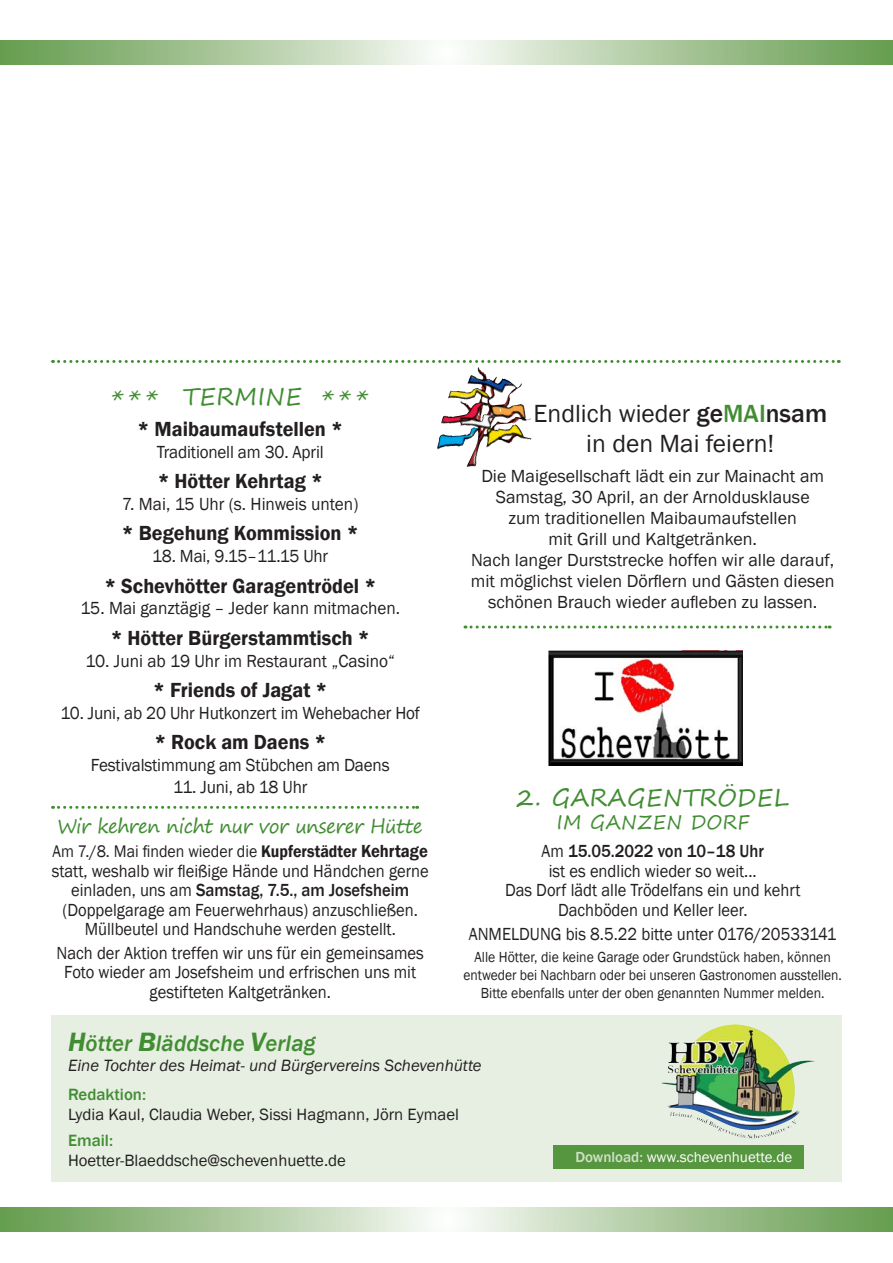
<style>
.page{position:relative;width:893px;height:1263px;background:#fff}
.page>*{position:absolute;margin:0;border:0;box-sizing:border-box;transform-origin:0 0}
.t1{font:25.5px/30px "Franklin Gothic";color:#231f20;text-align:center}
.t2{font:24px "Segoe Print";letter-spacing:.02em;color:#428d33}
.t3{font:italic 500 23.1px "Franklin Gothic";color:#428d33}
.t4{font:600 21px "Franklin Gothic";color:#231f20;scale:.96 1}
.t5{font:19.5px "Segoe Print";letter-spacing:-.03em;color:#428d33}
.t6{font:19.5px "Segoe Print";letter-spacing:.02em;color:#428d33}
.t7{font:18px/19.5px "Franklin Gothic";color:#231f20;text-align:center;scale:.92 1}
.t8{font:18px/21px "Franklin Gothic";color:#231f20;text-align:center}
.t9{font:18px "Franklin Gothic";color:#231f20;scale:.95 1}
.t10{font:18px "Franklin Gothic";color:#231f20;scale:.96 1}
.t11{font:17.25px "Franklin Gothic";color:#231f20;scale:.92 1}
.t12{font:16.8px "Franklin Gothic";color:#231f20}
.t13{font:italic 16.8px "Franklin Gothic";color:#231f20}
.t14{font:500 16.8px "Franklin Gothic";color:#428d33}
.t15{font:15px/18px "Franklin Gothic";color:#231f20;text-align:center;scale:.92 1}
.t16{font:15px "Franklin Gothic";color:#fff}
.s1{font-weight:500}
.s2{font-weight:500;color:#428d33}
.s3{font-weight:600}
.s4{font-weight:600;font-size:18px}
.s5{font-weight:600;font-size:27.3px}
.s6{font-weight:500;color:#d1e1ca}
</style>
<div class="page">
<svg style="left:0;top:40px;width:893px;height:24px;background:#acc99f"></svg>
<svg style="left:0;top:1207px;width:893px;height:24px;background:#acc99f"></svg>
<svg style="left:53px;top:360px;width:786px;height:3px"></svg>
<div style="left:51px;top:1015px;width:791px;height:167px;background:#e6efe2"></div>
<img style="left:662px;top:1024px;width:136px;height:107px">
<div style="left:553px;top:1145px;width:251px;height:24px;background:#56963f"></div>
<img style="left:441px;top:369px;width:42px;height:55px">
<img style="left:549px;top:650px;width:194px;height:115px">
<svg style="left:465px;top:625px;width:365px;height:3px"></svg>
<svg style="left:53px;top:806px;width:365px;height:3px"></svg>
<h2 class="t2" style="left:112px;top:375px;width:258px">* * * Termine * * *</h2>
<p class="t4" style="left:138px;top:416px;width:215px">* Maibaumaufstellen *</p>
<p class="t9" style="left:157px;top:440px;width:177px">Traditionell am 30. April</p>
<p class="t4" style="left:158px;top:468px;width:174px">* Hötter Kehrtag *</p>
<p class="t10" style="left:122px;top:493px;width:248px">7. Mai, 15 Uhr (s. Hinweis unten)</p>
<p class="t4" style="left:122px;top:520px;width:248px">* Begehung Kommission *</p>
<p class="t9" style="left:152px;top:545px;width:187px">18. Mai, 9.15–11.15 Uhr</p>
<p class="t4" style="left:104px;top:573px;width:285px">* Schevhötter Garagentrödel *</p>
<p class="t10" style="left:80px;top:597px;width:334px">15. Mai ganztägig – Jeder kann mitmachen.</p>
<p class="t4" style="left:111px;top:625px;width:271px">* Hötter Bürgerstammtisch *</p>
<p class="t10" style="left:86px;top:649px;width:324px">10. Juni ab 19 Uhr im Restaurant „Casino“</p>
<p class="t4" style="left:153px;top:677px;width:183px">* Friends of Jagat *</p>
<p class="t9" style="left:61px;top:702px;width:380px">10. Juni, ab 20 Uhr Hutkonzert im Wehebacher Hof</p>
<p class="t4" style="left:154px;top:729px;width:180px">* Rock am Daens *</p>
<p class="t9" style="left:91px;top:754px;width:316px">Festivalstimmung am Stübchen am Daens</p>
<p class="t9" style="left:173px;top:776px;width:143px">11. Juni, ab 18 Uhr</p>
<h1 class="t1" style="left:533px;top:399px;width:295px">Endlich wieder <span class="s1">ge</span><span class="s2">MAI</span><span class="s1">nsam </span>in den Mai feiern!</h1>
<p class="t8" style="left:471px;top:466px;width:365px">Die Maigesellschaft lädt ein zur Mainacht am Samstag, 30 April, an der Arnoldusklause<br>zum traditionellen Maibaumaufstellen<br>mit Grill und Kaltgetränken.<br>Nach langer Durststrecke hoffen wir alle darauf, mit möglichst vielen Dörflern und Gästen diesen schönen Brauch wieder aufleben zu lassen.</p>
<h2 class="t2" style="left:517px;top:776px;width:274px">2. Garag entrödel</h2>
<p class="t6" style="left:557px;top:805px;width:193px">im ganzen Dorf</p>
<p class="t7" style="left:505px;top:842px;width:323px">Am <span class="s1">15.05.2022 von 10–18 Uhr<br></span>ist es endlich wieder so weit...<br>Das Dorf lädt alle Trödelfans ein und kehrt<br>Dachböden und Keller leer.</p>
<p class="t7" style="left:469px;top:924px;width:401px">ANMELDUNG bis 8.5.22 bitte unter 0176/20533141</p>
<p class="t15" style="left:463px;top:948px;width:413px">Alle Hötter, die keine Garage oder Grundstück haben, können entweder bei Nachbarn oder bei unseren Gastronomen ausstellen.<br>Bitte ebenfalls unter der oben genannten Nummer melden.</p>
<p class="t5" style="left:58px;top:809px;width:367px">Wir kehren nicht nur vor unserer Hütte</p>
<p class="t11" style="left:53px;top:841px;width:410px">Am 7./8. Mai finden wieder die <span class="s3">Kupferstädter</span> <span class="s4">Kehrtage</span></p>
<p class="t7" style="left:52px;top:861px;width:411px">statt, weshalb wir fleißige Hände und Händchen gerne einladen, uns am <span class="s1">Samstag, 7.5., am Josefsheim </span>(Doppelgarage am Feuerwehrhaus) anzuschließen.<br>Müllbeutel und Handschuhe werden gestellt.</p>
<p class="t7" style="left:57px;top:943px;width:401px">Nach der Aktion treffen wir uns für ein gemeinsames<br>Foto wieder am Josefsheim und erfrischen uns mit gestifteten Kaltgetränken.</p>
<p class="t3" style="left:68px;top:1029px;width:249px"><span class="s5">H</span>ötter <span class="s5">B</span>läddsche <span class="s5">V</span>erlag</p>
<p class="t13" style="left:68px;top:1055px;width:415px">Eine Tochter des Heimat- und Bürgervereins Schevenhütte</p>
<p class="t14" style="left:68px;top:1083px;width:80px">Redaktion:</p>
<p class="t12" style="left:68px;top:1104px;width:392px">Lydia Kaul, Claudia Weber, Sissi Hagmann, Jörn Eymael</p>
<p class="t14" style="left:68px;top:1130px;width:47px">Email:</p>
<p class="t12" style="left:68px;top:1150px;width:279px">Hoetter-Blaeddsche@schevenhuette.de</p>
<p class="t16" style="left:575px;top:1148px;width:218px"><span class="s6">Download:</span> www.schevenhuette.de</p>
</div>
